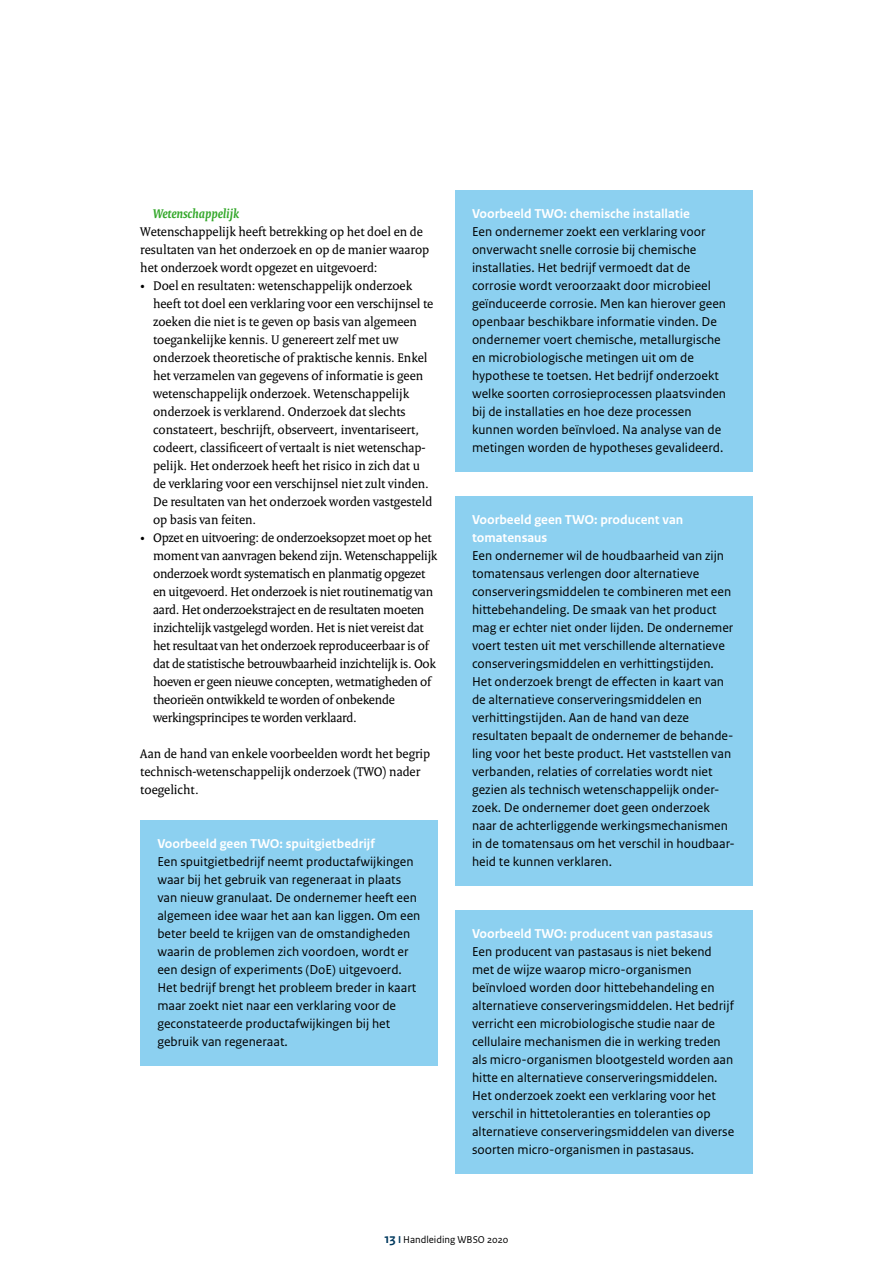
<style>
.page{position:relative;width:893px;height:1263px;background:#fff}
.page>*{position:absolute;margin:0;border:0;box-sizing:border-box;transform-origin:0 0}
._21_RO_Kader_Broodte{font:13.5px/18px "Rijksoverheid Sans Text";color:#000}
._10_RO_Broodtekst{font:13.5px/18px "Rijksoverheid Serif";color:#000}
._20_RO_Kader_Subkop{font:700 13.5px/18px "Rijksoverheid Sans Text";color:#fff}
._06_RO_Subalineakop{font:italic 700 13.5px "Rijksoverheid Serif";color:#34a82b}
.t1{font:10.5px "Rijksoverheid Sans Text";color:#000}
.s1{font-weight:700;font-size:13.5px;color:#00395e}
.s2{font-weight:700;color:#00395e}
</style>
<div class="page">
<div style="left:140px;top:820px;width:298px;height:30px;background:#8cd0f0"></div>
<div style="left:140px;top:838px;width:298px;height:227px;background:#8cd0f0"></div>
<div style="left:455px;top:190px;width:298px;height:30px;background:#8cd0f0"></div>
<div style="left:455px;top:208px;width:298px;height:263px;background:#8cd0f0"></div>
<div style="left:455px;top:496px;width:298px;height:48px;background:#8cd0f0"></div>
<div style="left:455px;top:532px;width:298px;height:353px;background:#8cd0f0"></div>
<div style="left:455px;top:910px;width:298px;height:30px;background:#8cd0f0"></div>
<div style="left:455px;top:928px;width:298px;height:245px;background:#8cd0f0"></div>
<h6 class="_06_RO_Subalineakop" style="left:153px;top:205px;width:87px">Wetenschappelijk</h6>
<p class="_10_RO_Broodtekst" style="left:140px;top:222px;width:290px">Wetenschappelijk heeft betrekking op het doel en de resultaten van het onderzoek en op de manier waarop het onderzoek wordt opgezet en uitgevoerd:</p>
<p class="_10_RO_Broodtekst" style="left:153px;top:276px;width:282px;text-indent:-13px">• Doel en resultaten: wetenschappelijk onderzoek heeft tot doel een verklaring voor een verschijnsel te zoeken die niet is te geven op basis van algemeen toegankelijke kennis. U genereert zelf met uw onderzoek theoretische of praktische kennis. Enkel het verzamelen van gegevens of informatie is geen wetenschappelijk onderzoek. Wetenschappelijk onderzoek is verklarend. Onderzoek dat slechts constateert, beschrijft, observeert, inventariseert, codeert, classificeert of vertaalt is niet wetenschap&shy;pelijk. Het onderzoek heeft het risico in zich dat u de verklaring voor een verschijnsel niet zult vinden.<br>De resultaten van het onderzoek worden vastgesteld op basis van feiten.</p>
<p class="_10_RO_Broodtekst" style="left:153px;top:528px;width:286px;text-indent:-13px">• Opzet en uitvoering: de onderzoeksopzet moet op het moment van aanvragen bekend zijn. Wetenschappelijk onderzoek wordt systematisch en planmatig opgezet en uitgevoerd. Het onderzoek is niet routinematig van aard. Het onderzoekstraject en de resultaten moeten inzichtelijk vastgelegd worden. Het is niet vereist dat het resultaat van het onderzoek reproduceerbaar is of dat de statistische betrouwbaarheid inzichtelijk is. Ook hoeven er geen nieuwe concepten, wetmatigheden of theorieën ontwikkeld te worden of onbekende werkingsprincipes te worden verklaard.</p>
<p class="_10_RO_Broodtekst" style="left:140px;top:744px;width:292px">Aan de hand van enkele voorbeelden wordt het begrip technisch-wetenschappelijk onderzoek (TWO) nader toegelicht.</p>
<p class="_20_RO_Kader_Subkop" style="left:157px;top:835px;width:219px">Voorbeeld geen TWO: spuitgietbedrijf</p>
<p class="_21_RO_Kader_Broodte" style="left:157px;top:853px;width:265px">Een spuitgietbedrijf neemt productafwijkingen waar bij het gebruik van regeneraat in plaats van nieuw granulaat. De ondernemer heeft een algemeen idee waar het aan kan liggen. Om een beter beeld te krijgen van de omstandigheden waarin de problemen zich voordoen, wordt er een design of experiments (DoE) uitgevoerd.<br>Het bedrijf brengt het probleem breder in kaart maar zoekt niet naar een verklaring voor de geconstateerde productafwijkingen bij het gebruik van regeneraat.</p>
<p class="_20_RO_Kader_Subkop" style="left:472px;top:205px;width:220px">Voorbeeld TWO: chemische installatie</p>
<p class="_21_RO_Kader_Broodte" style="left:472px;top:223px;width:256px">Een ondernemer zoekt een verklaring voor onverwacht snelle corrosie bij chemische installaties. Het bedrijf vermoedt dat de corrosie wordt veroorzaakt door microbieel geïnduceerde corrosie. Men kan hierover geen openbaar beschikbare informatie vinden. De ondernemer voert chemische, metallurgische en microbiologische metingen uit om de hypothese te toetsen. Het bedrijf onderzoekt welke soorten corrosieprocessen plaatsvinden bij de installaties en hoe deze processen kunnen worden beïnvloed. Na analyse van de metingen worden de hypotheses gevalideerd.</p>
<p class="_20_RO_Kader_Subkop" style="left:472px;top:511px;width:213px">Voorbeeld geen TWO: producent van tomatensaus</p>
<p class="_21_RO_Kader_Broodte" style="left:472px;top:547px;width:264px">Een ondernemer wil de houdbaarheid van zijn tomatensaus verlengen door alternatieve conserveringsmiddelen te combineren met een hittebehandeling. De smaak van het product mag er echter niet onder lijden. De ondernemer voert testen uit met verschillende alternatieve conserveringsmiddelen en verhittingstijden.<br>Het onderzoek brengt de effecten in kaart van de alternatieve conserveringsmiddelen en verhittingstijden. Aan de hand van deze resultaten bepaalt de ondernemer de behande&shy;ling voor het beste product. Het vaststellen van verbanden, relaties of correlaties wordt niet gezien als technisch wetenschappelijk onder&shy;zoek. De ondernemer doet geen onderzoek naar de achterliggende werkingsmechanismen in de tomatensaus om het verschil in houdbaar&shy;heid te kunnen verklaren.</p>
<p class="_20_RO_Kader_Subkop" style="left:472px;top:925px;width:242px">Voorbeeld TWO: producent van pastasaus</p>
<p class="_21_RO_Kader_Broodte" style="left:472px;top:943px;width:264px">Een producent van pastasaus is niet bekend met de wijze waarop micro-organismen beïnvloed worden door hittebehandeling en alternatieve conserveringsmiddelen. Het bedrijf verricht een microbiologische studie naar de cellulaire mechanismen die in werking treden als micro-organismen blootgesteld worden aan hitte en alternatieve conserveringsmiddelen.<br>Het onderzoek zoekt een verklaring voor het verschil in hittetoleranties en toleranties op alternatieve conserveringsmiddelen van diverse soorten micro-organismen in pastasaus.</p>
<p class="t1" style="left:384px;top:1233px;width:125px"><span class="s1">13</span> <span class="s2">I</span> Handleiding WBSO 2020</p>
</div>
